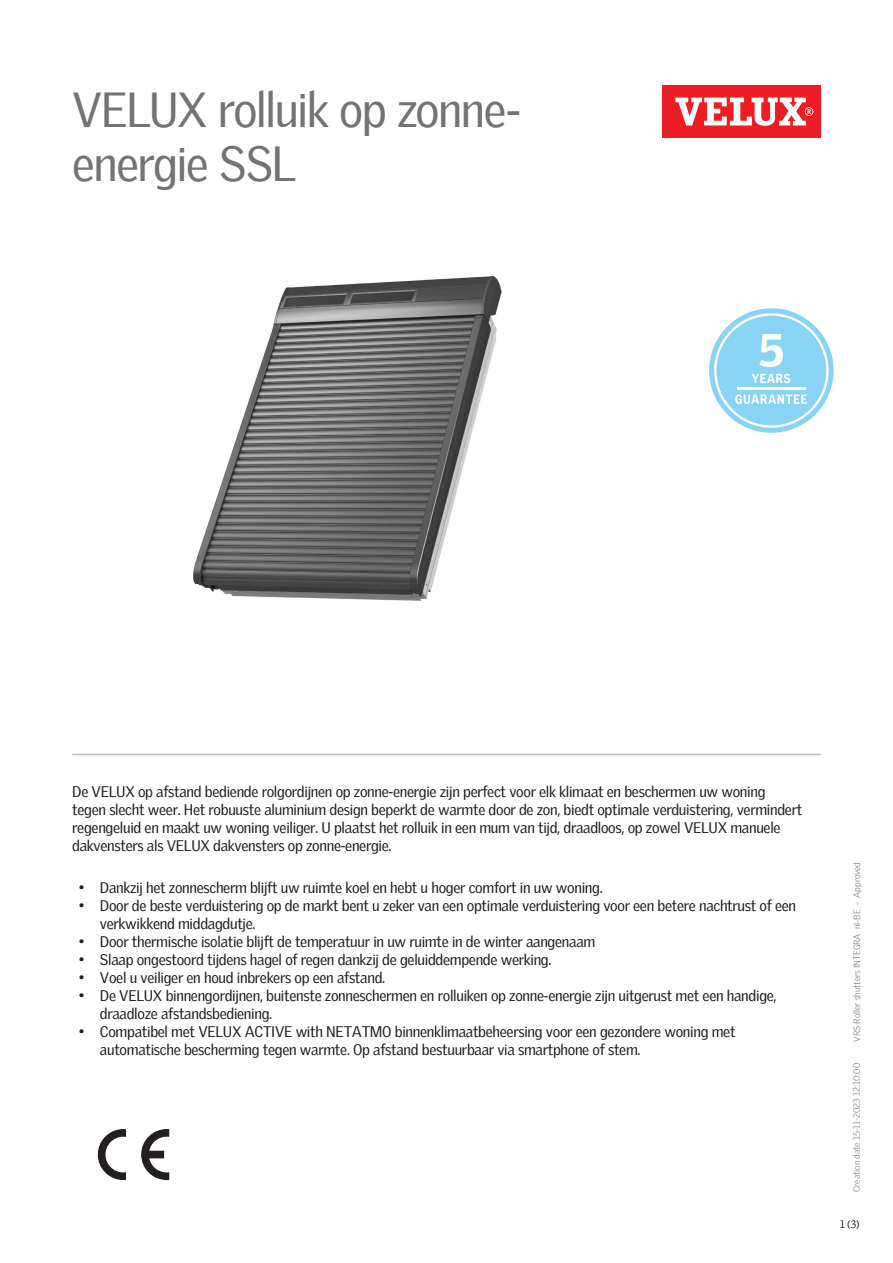
<style>
.page{position:relative;width:893px;height:1263px;background:#fff}
.page>*{position:absolute;margin:0;border:0;box-sizing:border-box;transform-origin:0 0}
.Headline{font:48px/54px "Velux Gothic";letter-spacing:-.035em;color:#737371}
.Body_Regular{font:15px/18px "Velux Gothic";letter-spacing:-.02em;color:#231f20}
.t1{font:10.5px "Velux Gothic";color:#231f20}
.t2{font:300 9px "Velux Gothic";color:#7c7e81}
</style>
<div class="page">
<div style="left:662px;top:85px;width:159px;height:53px;background:#ee1d23"></div>
<svg style="left:675px;top:98px;width:138px;height:28px"></svg>
<hr style="left:72px;top:754px;width:749px;height:1px;background:#bcbdbb">
<img style="left:193px;top:275px;width:309px;height:326px">
<svg style="left:141px;top:1129px;width:28px;height:51px"></svg>
<svg style="left:98px;top:1129px;width:28px;height:51px"></svg>
<svg style="left:709px;top:308px;width:125px;height:125px"></svg>
<p class="Headline" style="left:72px;top:79px;width:450px">VELUX rolluik op zonne&shy;energie SSL</p>
<p class="Body_Regular" style="left:72px;top:781px;width:731px">De VELUX op afstand bediende rolgordijnen op zonne-energie zijn perfect voor elk klimaat en beschermen uw woning tegen slecht weer. Het robuuste aluminium design beperkt de warmte door de zon, biedt optimale verduistering, vermindert regengeluid en maakt uw woning veiliger. U plaatst het rolluik in een mum van tijd, draadloos, op zowel VELUX manuele dakvensters als VELUX dakvensters op zonne-energie.</p>
<p class="Body_Regular" style="left:79px;top:878px;width:525px">• Dankzij het zonnescherm blijft uw ruimte koel en hebt u hoger comfort in uw woning.</p>
<p class="Body_Regular" style="left:100px;top:896px;width:698px;text-indent:-21px">• Door de beste verduistering op de markt bent u zeker van een optimale verduistering voor een betere nachtrust of een verkwikkend middagdutje.</p>
<p class="Body_Regular" style="left:79px;top:932px;width:518px">• Door thermische isolatie blijft de temperatuur in uw ruimte in de winter aangenaam</p>
<p class="Body_Regular" style="left:79px;top:950px;width:474px">• Slaap ongestoord tijdens hagel of regen dankzij de geluiddempende werking.</p>
<p class="Body_Regular" style="left:79px;top:968px;width:308px">• Voel u veiliger en houd inbrekers op een afstand.</p>
<p class="Body_Regular" style="left:100px;top:986px;width:678px;text-indent:-21px">• De VELUX binnengordijnen, buitenste zonneschermen en rolluiken op zonne-energie zijn uitgerust met een handige, draadloze afstandsbediening.</p>
<p class="Body_Regular" style="left:100px;top:1022px;width:637px;text-indent:-21px">• Compatibel met VELUX ACTIVE with NETATMO binnenklimaatbeheersing voor een gezondere woning met automatische bescherming tegen warmte. Op afstand bestuurbaar via smartphone of stem.</p>
<p class="t2" style="left:850px;top:1042px;width:181px;rotate:-90deg">VRS Roller shutters INTEGRA nl-BE - Approved</p>
<p class="t2" style="left:850px;top:1192px;width:130px;rotate:-90deg">Creation date 15-11-2023 12:10:00</p>
<p class="t1" style="left:840px;top:1216px;width:21px">1 (3)</p>
</div>
